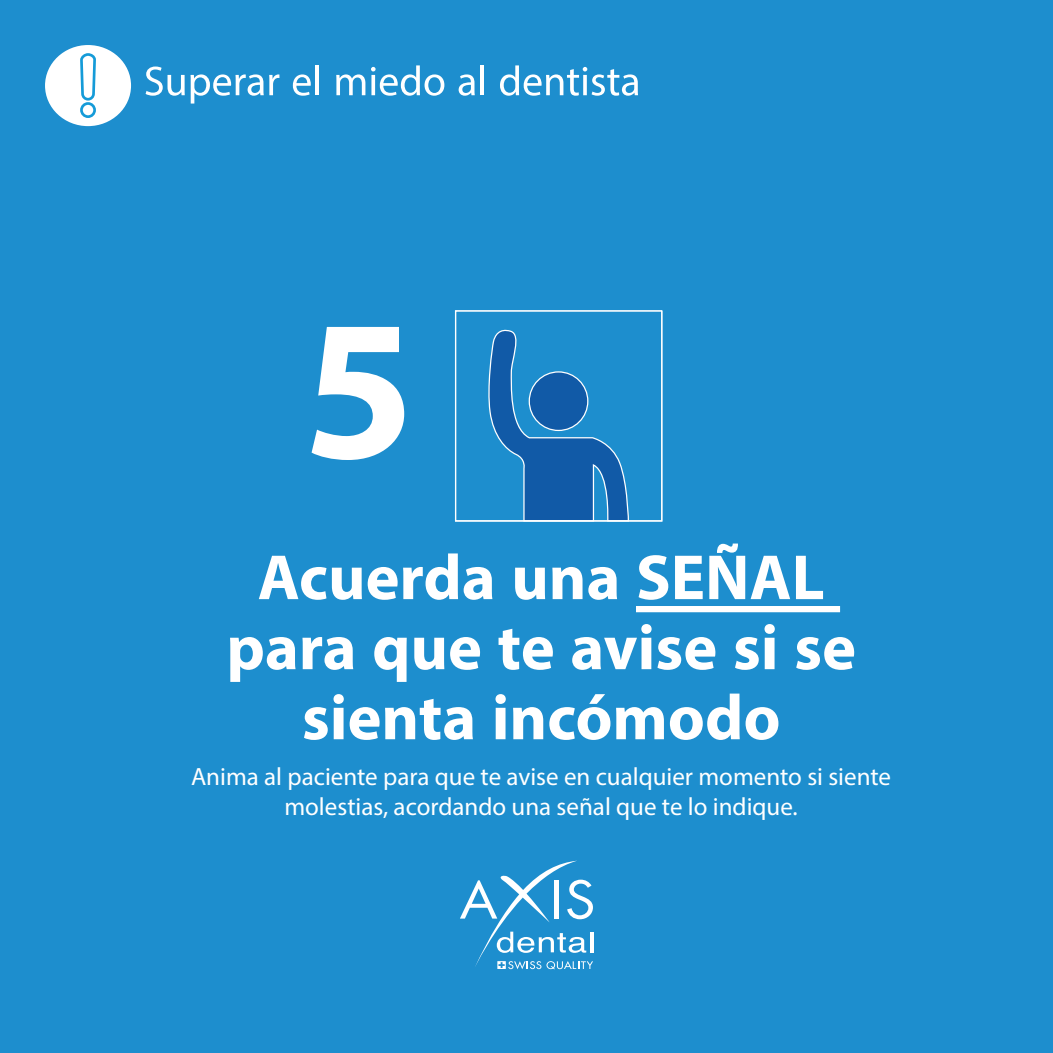
<style>
.page{position:relative;width:1053px;height:1053px;background:#fff}
.page>*{position:absolute;margin:0;border:0;box-sizing:border-box;transform-origin:0 0}
.t1{font:700 201.25px "Myriad Hebrew";color:#fff}
.t2{font:700 90px/70px "Myriad Arabic";color:#fff;text-align:center}
.t3{font:58.75px "Myriad Arabic";color:#fff}
.t4{font:25px/30px "Myriad Pro";color:#fff;text-align:center}
</style>
<div class="page">
<div style="left:0;top:0;width:1052px;height:1052px;background:#1d8ece"></div>
<div style="left:45px;top:45px;width:86px;height:81px;background:#fff;border-radius:50%"></div>
<svg style="left:460px;top:860px;width:133px;height:109px"></svg>
<svg style="left:80px;top:53px;width:16px;height:65px"></svg>
<svg style="left:456px;top:329px;width:206px;height:193px"></svg>
<div style="left:455px;top:310px;width:207px;height:211px;border:1px solid #fff"></div>
<div style="left:636px;top:606px;width:204px;height:6px;background:#fff"></div>
<h3 class="t3" style="left:144px;top:41px;width:498px">Superar el miedo al dentista</h3>
<h1 class="t1" style="left:303px;top:277px;width:113px">5</h1>
<h2 class="t2" style="left:226px;top:533px;width:631px">Acuerda una SEÑAL para que te avise si se sienta incómodo</h2>
<p class="t4" style="left:191px;top:761px;width:701px">Anima al paciente para que te avise en cualquier momento si siente molestias, acordando una señal que te lo indique.</p>
</div>
